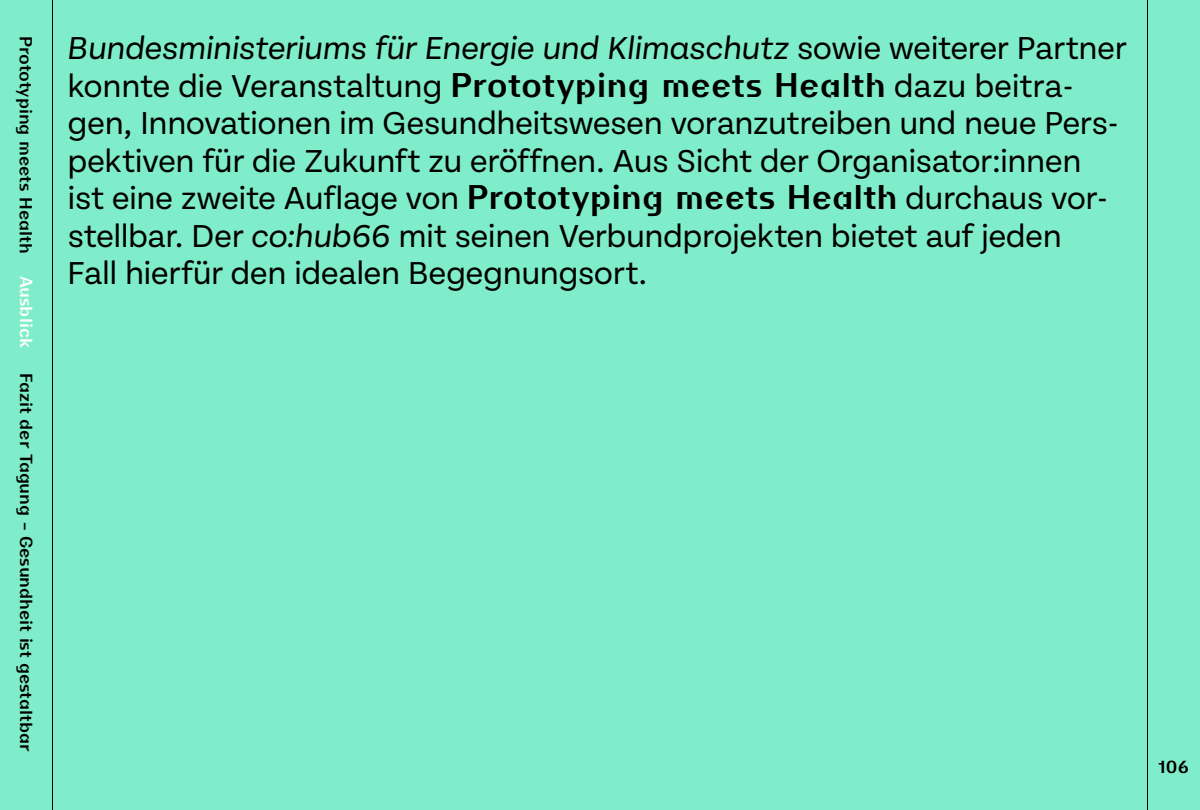
<style>
.page{position:relative;width:1200px;height:810px;background:#80edca}
.page>*{position:absolute;margin:0;border:0;box-sizing:border-box;transform-origin:0 0}
.t1{font:33.75px/37.5px "Tenon";letter-spacing:-.01em;color:#000}
.t2{font:17.25px "BC Liguria RB";letter-spacing:-.005em;color:#000}
.t3{font:17.25px "BC Liguria RB";color:#fff}
.s1{font-style:italic}
.s2{font-family:"BC Liguria RB"}
</style>
<div class="page">
<hr style="left:52px;top:0;width:1px;height:810px;background:#000">
<hr style="left:1147px;top:0;width:1px;height:810px;background:#000">
<p class="t2" style="left:37px;top:36px;width:219px;rotate:90deg">Prototyping meets Health</p>
<p class="t3" style="left:37px;top:276px;width:74px;rotate:90deg">Ausblick</p>
<p class="t2" style="left:37px;top:373px;width:380px;rotate:90deg">Fazit der Tagung – Gesundheit ist gestaltbar</p>
<p class="t1" style="left:67px;top:30px;width:1061px"><span class="s1">Bundesministeriums für Energie und Klimaschutz</span> sowie weiterer Partner konnte die Veranstaltung <span class="s2">Prototyping meets Health</span> dazu beitra&shy;gen, Innovationen im Gesundheitswesen voranzutreiben und neue Pers&shy;pektiven für die Zukunft zu eröffnen. Aus Sicht der Organisator:innen<br>ist eine zweite Auf lage von <span class="s2">Prototyping meets Health</span> durchaus vor&shy;stellbar. Der <span class="s1">co:hub66</span> mit seinen Verbundprojekten bietet auf jeden<br>Fall hierfür den idealen Begegnungsort.</p>
<p class="t2" style="left:1159px;top:756px;width:32px">106</p>
</div>
